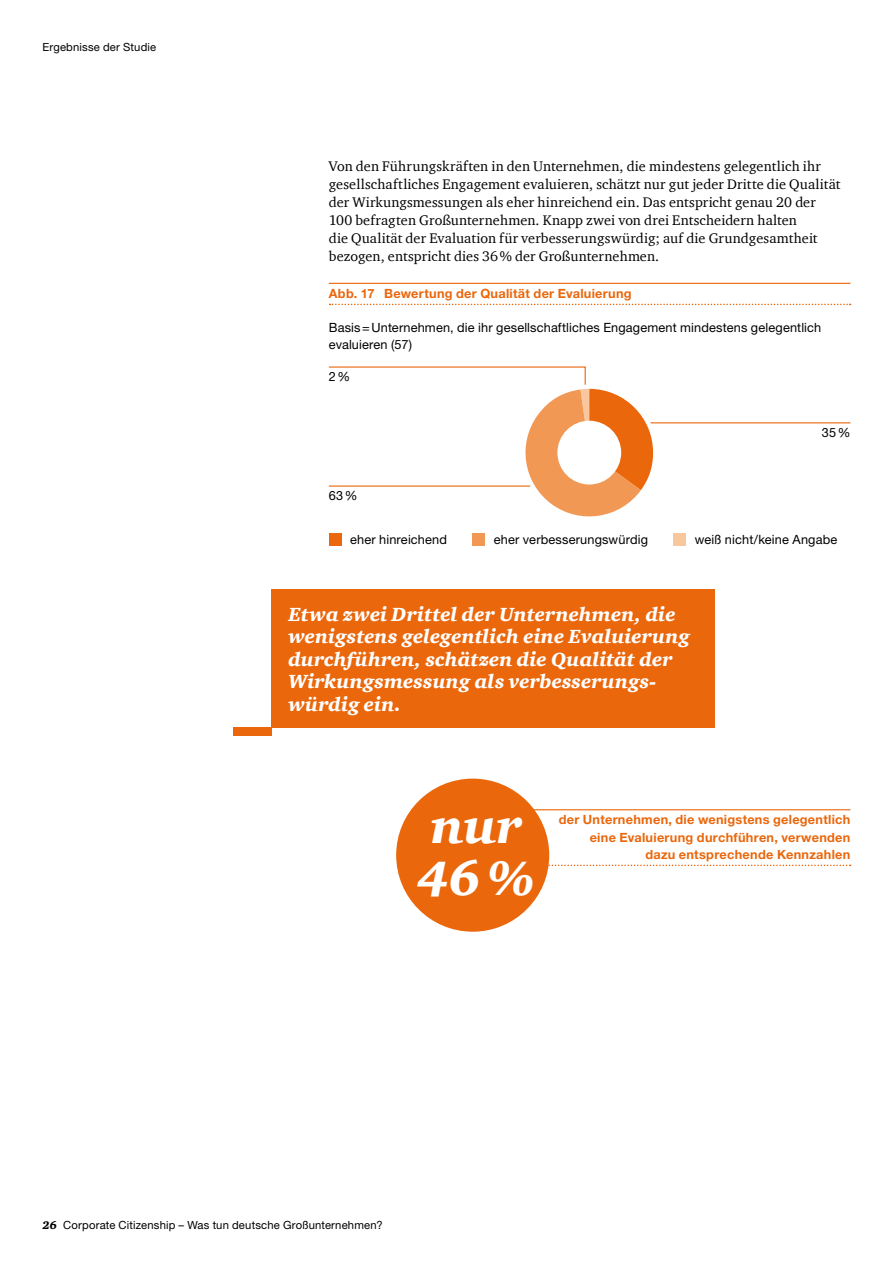
<style>
.page{position:relative;width:893px;height:1263px;background:#fff}
.page>*{position:absolute;margin:0;border:0;box-sizing:border-box;transform-origin:0 0}
.t1{font:italic 900 49.5px/52.5px "Charter ITC Com";color:#fff}
.t2{font:italic 900 19.5px/22.5px "Charter ITC Com";letter-spacing:.005em;color:#fff}
.t3{font:14.25px/18px "Charter ITC Com";letter-spacing:.01em;color:#000}
.t4{font:12.75px/17.2px "Helvetica Neue LT";letter-spacing:.01em;color:#000}
.t5{font:700 12.75px/17.2px "Helvetica Neue LT";letter-spacing:.02em;color:#ea670c;text-align:right}
.t6{font:11.25px "Helvetica Neue LT";letter-spacing:.015em;color:#000}
.s1{font-family:"Charter ITC Com";font-weight:900;font-style:italic}
</style>
<div class="page">
<hr style="left:329px;top:283px;width:521px;height:1px;background:#ea670c">
<svg style="left:330px;top:304px;width:521px;height:1px"></svg>
<div style="left:329px;top:533px;width:13px;height:13px;background:#ea670c"></div>
<div style="left:673px;top:533px;width:13px;height:13px;background:#f9c79e"></div>
<div style="left:473px;top:533px;width:12px;height:13px;background:#f29855"></div>
<hr style="left:628px;top:422px;width:222px;height:1px;background:#ea670c">
<svg style="left:328px;top:366px;width:325px;height:151px"></svg>
<div style="left:557px;top:421px;width:64px;height:63px;background:#fff;border-radius:50%"></div>
<div style="left:271px;top:589px;width:444px;height:138px;background:#ea670c"></div>
<div style="left:233px;top:727px;width:38px;height:9px;background:#ea670c"></div>
<div style="left:396px;top:779px;width:153px;height:153px;background:#ea670c;border-radius:50%"></div>
<hr style="left:530px;top:809px;width:320px;height:1px;background:#ea670c">
<svg style="left:548px;top:864px;width:303px;height:2px"></svg>
<p class="t6" style="left:43px;top:41px;width:115px">Ergebnisse der Studie</p>
<p class="t3" style="left:329px;top:157px;width:513px">Von den Führungskräften in den Unternehmen, die mindestens gelegentlich ihr gesellschaftliches Engagement evaluieren, schätzt nur gut jeder Dritte die Qualität der Wirkungsmessungen als eher hinreichend ein. Das entspricht genau 20 der 100 befragten Großunternehmen. Knapp zwei von drei Entscheidern halten<br>die Qualität der Evaluation für verbesserungswürdig; auf die Grundgesamtheit bezogen, entspricht dies 36% der Großunternehmen.</p>
<p class="t5" style="left:329px;top:284px;width:304px">Abb. 17 Bewertung der Qualität der Evaluierung</p>
<p class="t4" style="left:329px;top:319px;width:494px">Basis=Unternehmen, die ihr gesellschaftliches Engagement mindestens gelegentlich evaluieren (57)</p>
<p class="t4" style="left:329px;top:368px;width:23px">2%</p>
<p class="t4" style="left:329px;top:486px;width:30px">63%</p>
<p class="t4" style="left:822px;top:424px;width:30px">35%</p>
<p class="t4" style="left:350px;top:531px;width:98px">eher hinreichend</p>
<p class="t4" style="left:494px;top:531px;width:156px">eher verbesserungswürdig</p>
<p class="t4" style="left:695px;top:531px;width:144px">weiß nicht/keine Angabe</p>
<h2 class="t2" style="left:288px;top:603px;width:403px">Etwa zwei Drittel der Unternehmen, die wenigstens gelegentlich eine Evaluierung durchführen, schätzen die Qualität der Wirkungsmessung als verbesserungs&shy;würdig ein.</h2>
<h1 class="t1" style="left:418px;top:800px;width:119px">nur<br>46%</h1>
<p class="t5" style="left:559px;top:811px;width:293px">der Unternehmen, die wenigstens gelegentlich eine Evaluierung durchführen, verwenden dazu entsprechende Kennzahlen</p>
<p class="t6" style="left:43px;top:1218px;width:342px"><span class="s1">26</span> Corporate Citizenship – Was tun deutsche Großunternehmen?</p>
</div>
